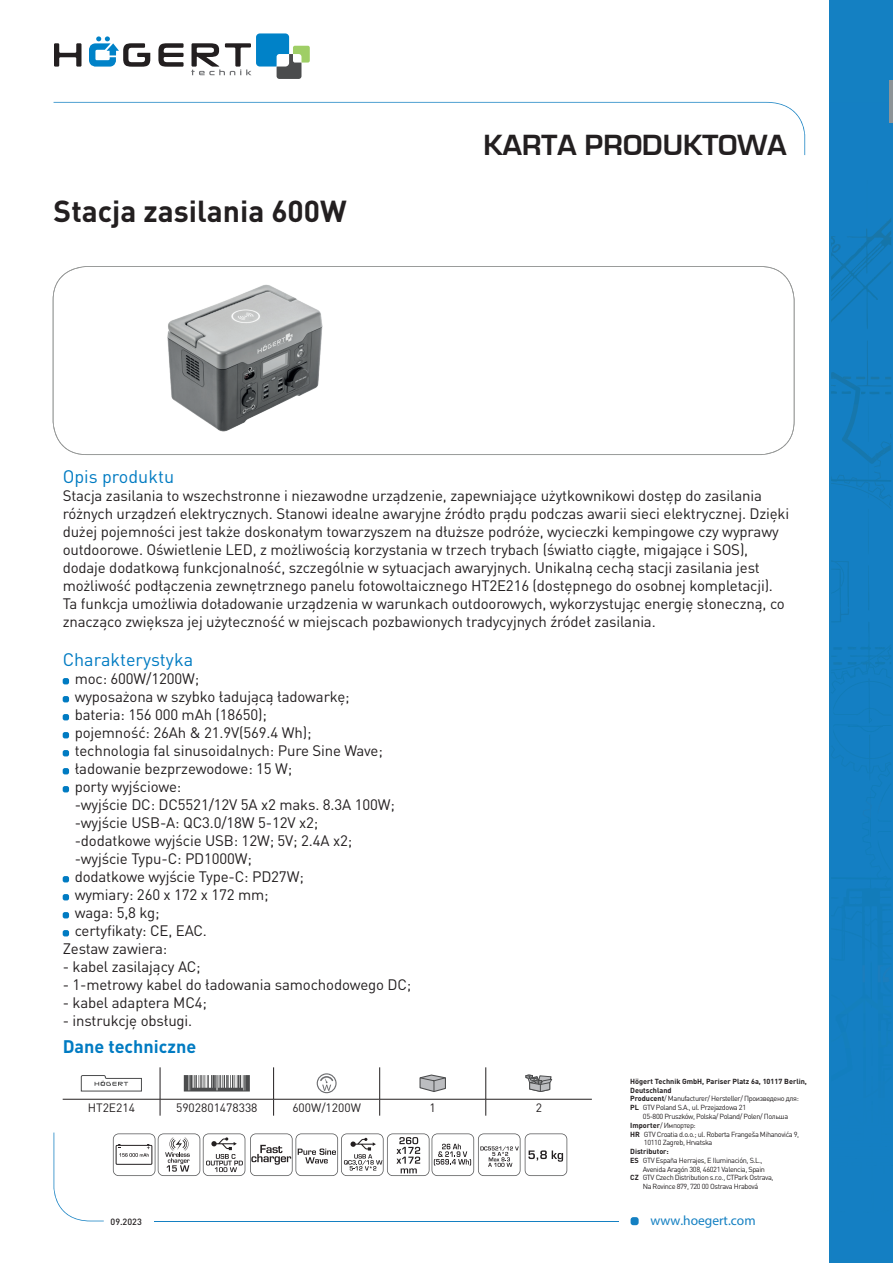
<style>
.page{position:relative;width:893px;height:1263px;background:#fff}
.page>*{position:absolute;margin:0;border:0;box-sizing:border-box;transform-origin:0 0}
.t1{font:700 30px "DIN Pro";color:#231f20}
.t2{font:700 27px "Euromode";color:#231f20}
.t3{font:18px "DIN Pro";color:#007bc2}
.t4{font:700 18px "DIN Pro";color:#007bc2}
.t5{font:15px/18px "DIN Pro";letter-spacing:-.01em;color:#231f20}
.t6{font:13.5px "Myriad Pro";color:#1480c2}
.t7{font:12px "DIN Pro";color:#231f20}
.t8{font:500 9px "DIN Pro";color:#231f20}
.t9{font:7.35px "DIN Pro";letter-spacing:-.05em;color:#231f20}
.t10{font:700 7.35px "DIN Pro";color:#231f20}
.s1{font-weight:700}
</style>
<div class="page">
<div style="left:631px;top:1217px;width:8px;height:8px;background:#1480c2;border-radius:3px"></div>
<svg style="left:54px;top:102px;width:751px;height:53px"></svg>
<svg style="left:54px;top:1132px;width:50px;height:89px"></svg>
<hr style="left:154px;top:1220px;width:465px;height:1px;background:#1480c2">
<div style="left:830px;top:0;width:63px;height:1263px;background:#1480c2"></div>
<img style="left:831px;top:273px;width:50px;height:56px">
<img style="left:867px;top:222px;width:24px;height:43px">
<img style="left:831px;top:222px;width:56px;height:42px">
<svg style="left:831px;top:341px;width:60px;height:422px"></svg>
<img style="left:848px;top:647px;width:43px;height:3px">
<hr style="left:890px;top:80px;width:3px;height:43px;background:#8d9497">
<svg style="left:53px;top:266px;width:741px;height:189px"></svg>
<svg style="left:54px;top:43px;width:27px;height:24px"></svg>
<svg style="left:158px;top:43px;width:26px;height:24px"></svg>
<svg style="left:89px;top:36px;width:61px;height:31px"></svg>
<svg style="left:191px;top:33px;width:119px;height:46px"></svg>
<svg style="left:63px;top:678px;width:6px;height:6px"></svg>
<svg style="left:63px;top:696px;width:6px;height:6px"></svg>
<svg style="left:63px;top:714px;width:6px;height:6px"></svg>
<svg style="left:63px;top:732px;width:6px;height:6px"></svg>
<svg style="left:63px;top:750px;width:6px;height:6px"></svg>
<svg style="left:63px;top:768px;width:6px;height:6px"></svg>
<svg style="left:63px;top:786px;width:6px;height:6px"></svg>
<svg style="left:63px;top:876px;width:6px;height:6px"></svg>
<svg style="left:63px;top:894px;width:6px;height:6px"></svg>
<svg style="left:63px;top:912px;width:6px;height:6px"></svg>
<svg style="left:63px;top:930px;width:6px;height:6px"></svg>
<img style="left:153px;top:271px;width:183px;height:171px">
<hr style="left:160px;top:1067px;width:1px;height:32px;background:#231f20">
<hr style="left:273px;top:1067px;width:1px;height:32px;background:#231f20">
<hr style="left:379px;top:1067px;width:1px;height:32px;background:#231f20">
<hr style="left:485px;top:1067px;width:1px;height:32px;background:#231f20">
<svg style="left:160px;top:1100px;width:1px;height:16px"></svg>
<svg style="left:273px;top:1100px;width:1px;height:16px"></svg>
<svg style="left:379px;top:1100px;width:1px;height:16px"></svg>
<svg style="left:485px;top:1100px;width:1px;height:16px"></svg>
<hr style="left:63px;top:1099px;width:97px;height:1px;background:#231f20">
<hr style="left:160px;top:1099px;width:114px;height:1px;background:#231f20">
<hr style="left:274px;top:1099px;width:106px;height:1px;background:#231f20">
<hr style="left:380px;top:1099px;width:106px;height:1px;background:#231f20">
<hr style="left:486px;top:1099px;width:106px;height:1px;background:#231f20">
<svg style="left:81px;top:1075px;width:61px;height:16px"></svg>
<svg style="left:184px;top:1075px;width:66px;height:16px"></svg>
<svg style="left:317px;top:1073px;width:20px;height:20px"></svg>
<svg style="left:419px;top:1074px;width:27px;height:18px"></svg>
<svg style="left:526px;top:1075px;width:26px;height:17px"></svg>
<svg style="left:113px;top:1133px;width:454px;height:43px"></svg>
<h1 class="t1" style="left:54px;top:191px;width:295px">Stacja zasilania 600W</h1>
<h2 class="t2" style="left:484px;top:128px;width:305px">KARTA PRODUKTOWA</h2>
<p class="t3" style="left:63px;top:464px;width:113px">Opis produktu</p>
<p class="t5" style="left:63px;top:486px;width:728px">Stacja zasilania to wszechstronne i niezawodne urządzenie, zapewniające użytkownikowi dostęp do zasilania różnych urządzeń elektrycznych. Stanowi idealne awaryjne źródło prądu podczas awarii sieci elektrycznej. Dzięki dużej pojemności jest także doskonałym towarzyszem na dłuższe podróże, wycieczki kempingowe czy wyprawy outdoorowe. Oświetlenie LED, z możliwością korzystania w trzech trybach (światło ciągłe, migające i SOS), dodaje dodatkową funkcjonalność, szczególnie w sytuacjach awaryjnych. Unikalną cechą stacji zasilania jest możliwość podłączenia zewnętrznego panelu fotowoltaicznego HT2E216 (dostępnego do osobnej kompletacji).<br>Ta funkcja umożliwia doładowanie urządzenia w warunkach outdoorowych, wykorzystując energię słoneczną, co znacząco zwiększa jej użyteczność w miejscach pozbawionych tradycyjnych źródeł zasilania.</p>
<p class="t3" style="left:63px;top:648px;width:132px">Charakterystyka</p>
<p class="t5" style="left:75px;top:669px;width:126px">moc: 600W/1200W;</p>
<p class="t5" style="left:75px;top:687px;width:277px">wyposażona w szybko ładującą ładowarkę;</p>
<p class="t5" style="left:75px;top:705px;width:194px">bateria: 156 000 mAh (18650);</p>
<p class="t5" style="left:75px;top:723px;width:238px">pojemność: 26Ah &amp; 21.9V(569.4 Wh);</p>
<p class="t5" style="left:75px;top:741px;width:310px">technologia fal sinusoidalnych: Pure Sine Wave;</p>
<p class="t5" style="left:75px;top:759px;width:219px">ładowanie bezprzewodowe: 15 W;</p>
<p class="t5" style="left:75px;top:777px;width:108px">porty wyjściowe:</p>
<p class="t5" style="left:75px;top:795px;width:322px">-wyjście DC: DC5521/12V 5A x2 maks. 8.3A 100W;</p>
<p class="t5" style="left:75px;top:813px;width:245px">-wyjście USB-A: QC3.0/18W 5-12V x2;</p>
<p class="t5" style="left:75px;top:831px;width:279px">-dodatkowe wyjście USB: 12W; 5V; 2.4A x2;</p>
<p class="t5" style="left:75px;top:849px;width:179px">-wyjście Typu-C: PD1000W;</p>
<p class="t5" style="left:75px;top:867px;width:231px">dodatkowe wyjście Type-C: PD27W;</p>
<p class="t5" style="left:75px;top:885px;width:195px">wymiary: 260 x 172 x 172 mm;</p>
<p class="t5" style="left:75px;top:903px;width:86px">waga: 5,8 kg;</p>
<p class="t5" style="left:75px;top:921px;width:134px">certyfikaty: CE, EAC.</p>
<p class="t5" style="left:63px;top:939px;width:106px">Zestaw zawiera:</p>
<p class="t5" style="left:63px;top:957px;width:140px">- kabel zasilający AC;</p>
<p class="t5" style="left:63px;top:975px;width:350px">- 1-metrowy kabel do ładowania samochodowego DC;</p>
<p class="t5" style="left:63px;top:993px;width:146px">- kabel adaptera MC4;</p>
<p class="t5" style="left:63px;top:1011px;width:131px">- instrukcję obsługi.</p>
<p class="t4" style="left:63px;top:1034px;width:135px">Dane techniczne</p>
<p class="t7" style="left:88px;top:1099px;width:49px">HT2E214</p>
<p class="t7" style="left:176px;top:1099px;width:83px">5902801478338</p>
<p class="t7" style="left:292px;top:1099px;width:70px">600W/1200W</p>
<p class="t7" style="left:430px;top:1099px;width:8px">1</p>
<p class="t7" style="left:536px;top:1099px;width:8px">2</p>
<p class="t10" style="left:630px;top:1076px;width:178px">Högert Technik GmbH, Pariser Platz 6a, 10117 Berlin,</p>
<p class="t10" style="left:630px;top:1085px;width:43px">Deutschland</p>
<p class="t9" style="left:630px;top:1094px;width:170px"><span class="s1">Producent</span>/ Manufacturer/ Hersteller/ Произведено для:</p>
<p class="t9" style="left:630px;top:1102px;width:117px"><span class="s1">PL</span> GTV Poland S.A., ul. Przejazdowa 21</p>
<p class="t9" style="left:643px;top:1111px;width:147px">05-800 Pruszków, Polska/ Poland/ Polen/ Польша</p>
<p class="t9" style="left:630px;top:1120px;width:67px"><span class="s1">Importer</span>/ Импортер:</p>
<p class="t9" style="left:630px;top:1129px;width:171px"><span class="s1">HR</span> GTV Croatia d.o.o.; ul. Roberta Frangeša Mihanovića 9,</p>
<p class="t9" style="left:644px;top:1138px;width:70px">10110 Zagreb, Hrvatska</p>
<p class="t10" style="left:630px;top:1146px;width:40px">Distributor:</p>
<p class="t9" style="left:630px;top:1155px;width:134px"><span class="s1">ES</span> GTV España Herrajes, E Iluminación, S.L.,</p>
<p class="t9" style="left:643px;top:1164px;width:124px">Avenida Aragón 308, 46021 Valencia, Spain</p>
<p class="t9" style="left:630px;top:1173px;width:145px"><span class="s1">CZ</span> GTV Czech Distribution s.r.o., CTPark Ostrava,</p>
<p class="t9" style="left:643px;top:1181px;width:117px">Na Rovince 879, 720 00 Ostrava Hrabová</p>
<p class="t8" style="left:111px;top:1216px;width:33px">09.2023</p>
<p class="t6" style="left:651px;top:1212px;width:107px">www.hoegert.com</p>
</div>
